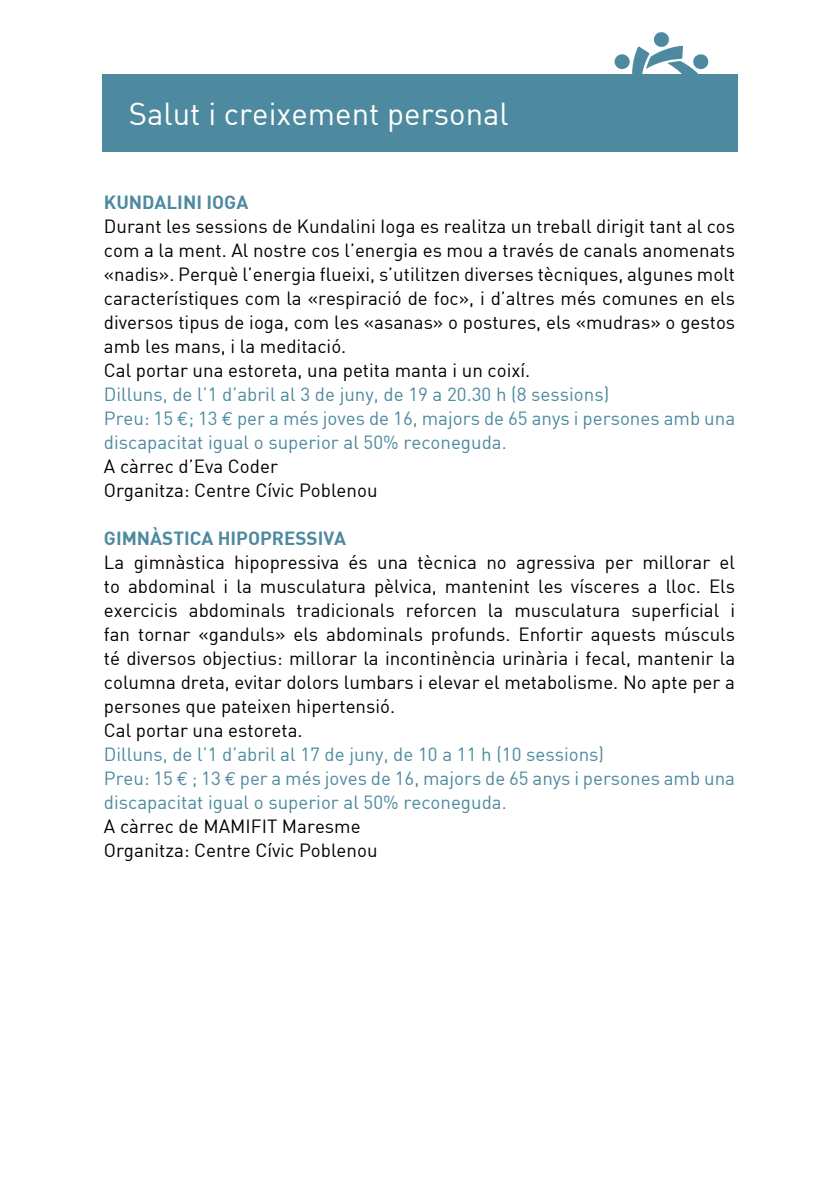
<style>
.page{position:relative;width:840px;height:1191px;background:#fff}
.page>*{position:absolute;margin:0;border:0;box-sizing:border-box;transform-origin:0 0}
.t1{font:31px "DIN";color:#fff}
.t2{font:18.8px/24px "DIN";color:#000}
.t3{font:18.8px/24px "DIN";color:#4d8a9f}
.t4{font:18.8px "DIN Bold";color:#4d8a9f}
.s1{font-family:"Euro Mono"}
</style>
<div class="page">
<div style="left:102px;top:74px;width:635px;height:78px;background:#4d8a9f"></div>
<svg style="left:614px;top:32px;width:95px;height:42px"></svg>
<h1 class="t1" style="left:129px;top:95px;width:381px">Salut i creixement personal</h1>
<p class="t4" style="left:104px;top:190px;width:146px">KUNDALINI IOGA</p>
<p class="t2" style="left:104px;top:214px;width:632px">Durant les sessions de Kundalini Ioga es realitza un treball dirigit tant al cos com a la ment. Al nostre cos l’energia es mou a través de canals anomenats «nadis». Perquè l’energia flueixi, s’utilitzen diverses tècniques, algunes molt característiques com la «respiració de foc», i d’altres més comunes en els diversos tipus de ioga, com les «asanas» o postures, els «mudras» o gestos amb les mans, i la meditació.<br>Cal portar una estoreta, una petita manta i un coixí.</p>
<p class="t3" style="left:104px;top:382px;width:632px">Dilluns, de l’1 d’abril al 3 de juny, de 19 a 20.30 h (8 sessions)<br>Preu: 15 <span class="s1">E</span>; 13 <span class="s1">E</span> per a més joves de 16, majors de 65 anys i persones amb una discapacitat igual o superior al 50% reconeguda.</p>
<p class="t2" style="left:104px;top:454px;width:275px">A càrrec d’Eva Coder<br>Organitza: Centre Cívic Poblenou</p>
<p class="t4" style="left:104px;top:526px;width:244px">GIMNÀSTICA HIPOPRESSIVA</p>
<p class="t2" style="left:104px;top:550px;width:632px">La gimnàstica hipopressiva és una tècnica no agressiva per millorar el to abdominal i la musculatura pèlvica, mantenint les vísceres a lloc. Els exercicis abdominals tradicionals reforcen la musculatura superficial i fan tornar «ganduls» els abdominals profunds. Enfortir aquests músculs té diversos objectius: millorar la incontinència urinària i fecal, mantenir la columna dreta, evitar dolors lumbars i elevar el metabolisme. No apte per a persones que pateixen hipertensió.<br>Cal portar una estoreta.</p>
<p class="t3" style="left:104px;top:742px;width:632px">Dilluns, de l’1 d’abril al 17 de juny, de 10 a 11 h (10 sessions)<br>Preu: 15 <span class="s1">E</span> ; 13 <span class="s1">E</span> per a més joves de 16, majors de 65 anys i persones amb una discapacitat igual o superior al 50% reconeguda.</p>
<p class="t2" style="left:104px;top:814px;width:275px">A càrrec de MAMIFIT Maresme<br>Organitza: Centre Cívic Poblenou</p>
</div>
